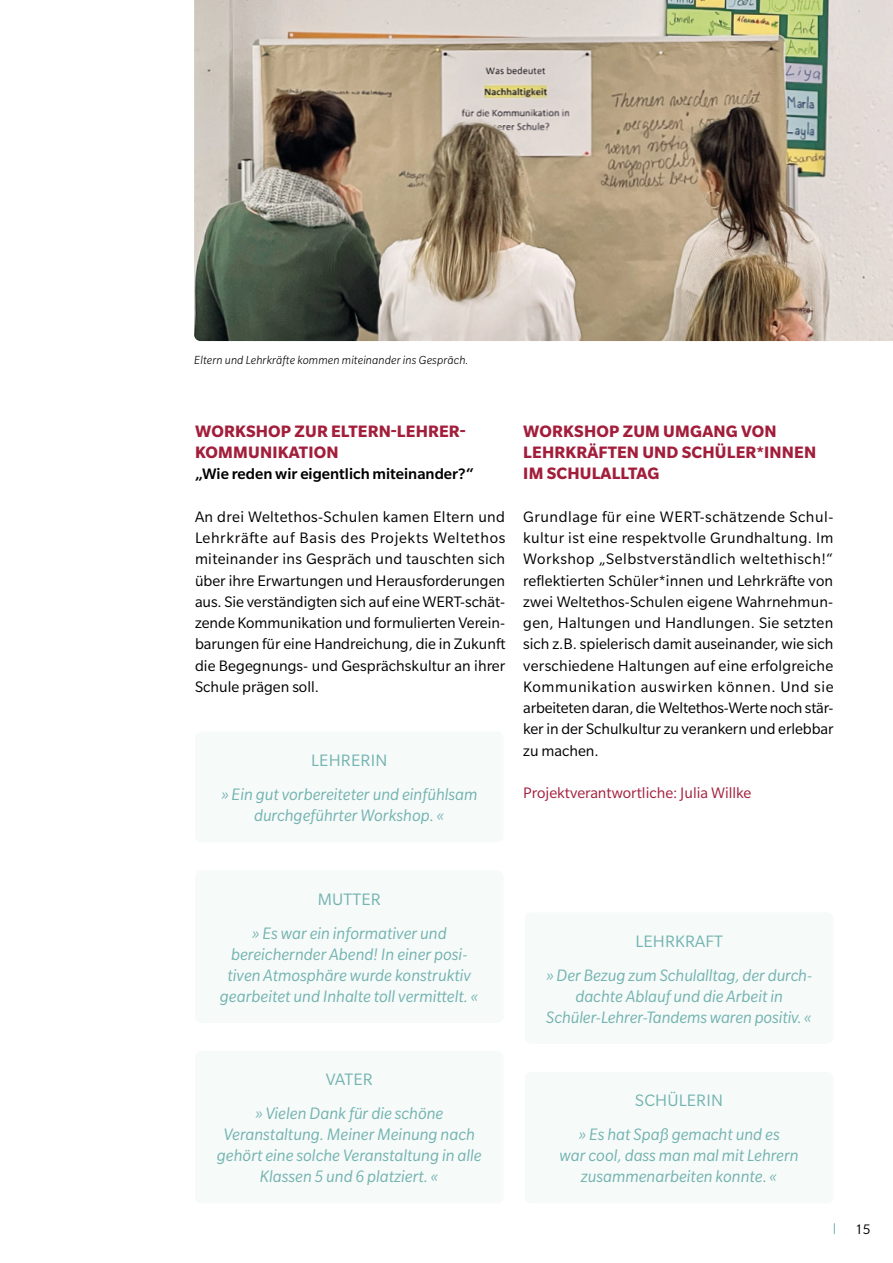
<style>
.page{position:relative;width:893px;height:1263px;background:#fff}
.page>*{position:absolute;margin:0;border:0;box-sizing:border-box;transform-origin:0 0}
.t1{font:italic 18px/21px "Slate Pro";color:#74b3b0;text-align:center}
.t2{font:700 18px/21.3px "Slate Pro";letter-spacing:.01em;color:#a21e3b}
.t3{font:18px "Slate Pro";letter-spacing:.01em;color:#74b3b0}
.t4{font:16.5px/21.3px "Slate Pro";color:#000;text-align:justify}
.t5{font:500 16.5px "Slate Pro";color:#000}
.t6{font:16.5px "Slate Pro";color:#a21e3b}
.t7{font:15px "Slate Pro";color:#000}
.t8{font:italic 300 12.75px "Slate Pro";letter-spacing:.01em;color:#000}
</style>
<div class="page">
<div style="left:195px;top:1051px;width:309px;height:152px;background:#f6fbfa;border-radius:6px"></div>
<div style="left:525px;top:912px;width:308px;height:132px;background:#f6fbfa;border-radius:6px"></div>
<div style="left:525px;top:1072px;width:308px;height:131px;background:#f6fbfa;border-radius:6px"></div>
<img style="left:194px;top:0;width:699px;height:341px">
<div style="left:195px;top:870px;width:309px;height:153px;background:#f6fbfa;border-radius:6px"></div>
<div style="left:195px;top:732px;width:309px;height:110px;background:#f6fbfa;border-radius:6px"></div>
<p class="t8" style="left:194px;top:353px;width:276px">Eltern und Lehrkräfte kommen miteinander ins Gespräch.</p>
<p class="t2" style="left:195px;top:420px;width:272px">WORKSHOP ZUR ELTERN-LEHRER-<br>KOMMUNIKATION</p>
<p class="t5" style="left:195px;top:465px;width:281px">„Wie reden wir eigentlich miteinander?“</p>
<p class="t4" style="left:195px;top:506px;width:312px">An drei Weltethos-Schulen kamen Eltern und Lehrkräfte auf Basis des Projekts Weltethos miteinander ins Gespräch und tauschten sich über ihre Erwartungen und Herausforderungen aus. Sie verständigten sich auf eine WERT-schät&shy;zende Kommunikation und formulierten Verein&shy;barungen für eine Handreichung, die in Zukunft die Begegnungs- und Gesprächskultur an ihrer Schule prägen soll.</p>
<p class="t3" style="left:311px;top:751px;width:77px">LEHRERIN</p>
<p class="t1" style="left:221px;top:784px;width:258px">» Ein gut vorbereiteter und einfühlsam durchgeführter Workshop. «</p>
<p class="t2" style="left:523px;top:420px;width:294px">WORKSHOP ZUM UMGANG VON<br>LEHRKRÄFTEN UND SCHÜLER*INNEN<br>IM SCHULALLTAG</p>
<p class="t4" style="left:523px;top:506px;width:312px">Grundlage für eine WERT-schätzende Schul&shy;kultur ist eine respektvolle Grundhaltung. Im Workshop „Selbstverständlich weltethisch!“ reflektierten Schüler*innen und Lehrkräfte von zwei Weltethos-Schulen eigene Wahrnehmun&shy;gen, Haltungen und Handlungen. Sie setzten sich z.B. spielerisch damit auseinander, wie sich verschiedene Haltungen auf eine erfolgreiche Kommunikation auswirken können. Und sie arbeiteten daran, die Weltethos-Werte noch stär&shy;ker in der Schulkultur zu verankern und erlebbar zu machen.</p>
<p class="t6" style="left:523px;top:784px;width:230px">Projektverantwortliche: Julia Willke</p>
<p class="t3" style="left:318px;top:890px;width:65px">MUTTER</p>
<p class="t1" style="left:220px;top:922px;width:260px">» Es war ein informativer und bereichernder Abend! In einer posi&shy;tiven Atmosphäre wurde konstruktiv gearbeitet und Inhalte toll vermittelt. «</p>
<p class="t3" style="left:326px;top:1070px;width:49px">VATER</p>
<p class="t1" style="left:217px;top:1103px;width:266px">» Vielen Dank für die schöne Veranstaltung. Meiner Meinung nach gehört eine solche Veranstaltung in alle Klassen 5 und 6 platziert. «</p>
<p class="t3" style="left:635px;top:932px;width:89px">LEHRKRAFT</p>
<p class="t1" style="left:546px;top:964px;width:268px">» Der Bezug zum Schulalltag, der durch&shy;dachte Ablauf und die Arbeit in<br>Schüler-Lehrer-Tandems waren positiv. «</p>
<p class="t3" style="left:635px;top:1091px;width:89px">SCHÜLERIN</p>
<p class="t1" style="left:560px;top:1124px;width:241px">» Es hat Spaß gemacht und es<br>war cool, dass man mal mit Lehrern zusammenarbeiten konnte. «</p>
<p class="t7" style="left:855px;top:1221px;width:17px">15</p>
</div>
